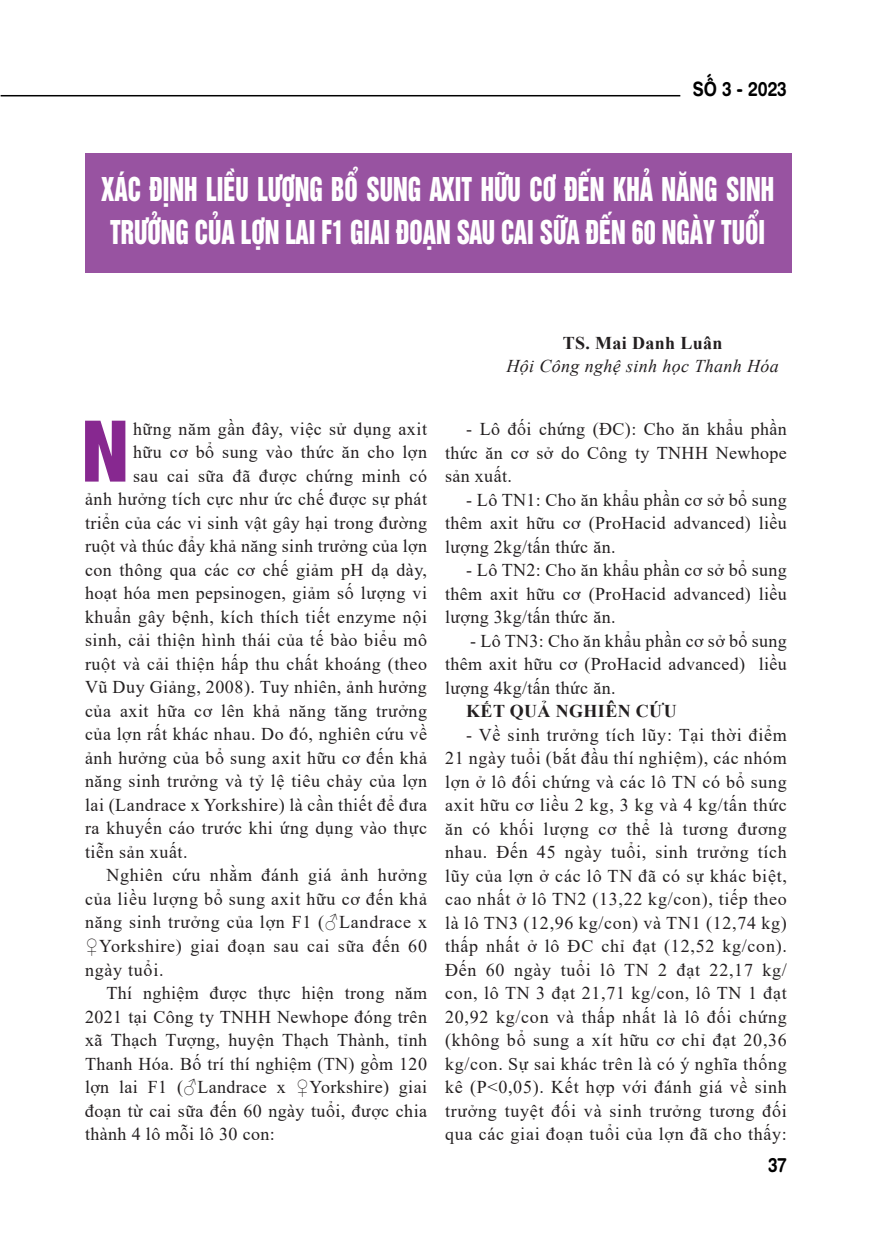
<style>
.page{position:relative;width:872px;height:1255px;background:#fff}
.page>*{position:absolute;margin:0;border:0;box-sizing:border-box;transform-origin:0 0}
.t1{font:76.2px "UTM Helvet Ins";color:#872890}
.t2{font:30px/43.5px "UTM Helvet Ins";color:#fff;text-align:center;scale:.8 1}
.t3{font:19.8px "UVF Helvetica Rounded LT Std Bd";color:#000;scale:.82 1}
.t4{font:18px/23.5px "Times New Roman";letter-spacing:.03em;color:#231f20;text-align:justify}
.t5{font:700 18px "Times New Roman";letter-spacing:.02em;color:#231f20}
.t6{font:italic 18px "Times New Roman";letter-spacing:.02em;color:#231f20}
</style>
<div class="page">
<hr style="left:1px;top:95px;width:679px;height:1px;background:#000">
<div style="left:85px;top:153px;width:706px;height:119px;background:#9853a1"></div>
<p class="t3" style="left:692px;top:73px;width:116px">SỐ 3 - 2023</p>
<p class="t2" style="left:101px;top:165px;width:843px">XÁC ĐỊNH LIỀU LƯỢNG BỔ SUNG AXIT HỮU CƠ ĐẾN KHẢ NĂNG SINH<br>TRƯỞNG CỦA LỢN LAI F1 GIAI ĐOẠN SAU CAI SỮA ĐẾN 60 NGÀY TUỔI</p>
<p class="t1" style="left:82px;top:389px;width:48px">N</p>
<p class="t4" style="left:133px;top:416px;width:295px">hững năm gần đây, việc sử dụng axit</p>
<p class="t4" style="left:133px;top:440px;width:295px">hữu cơ bổ sung vào thức ăn cho lợn</p>
<p class="t4" style="left:133px;top:463px;width:295px">sau cai sữa đã được chứng minh có</p>
<p class="t4" style="left:85px;top:486px;width:343px">ảnh hưởng tích cực như ức chế được sự phát</p>
<p class="t4" style="left:85px;top:510px;width:343px">triển của các vi sinh vật gây hại trong đường</p>
<p class="t4" style="left:85px;top:533px;width:343px">ruột và thúc đẩy khả năng sinh trưởng của lợn</p>
<p class="t4" style="left:85px;top:557px;width:343px">con thông qua các cơ chế giảm pH dạ dày,</p>
<p class="t4" style="left:85px;top:581px;width:343px">hoạt hóa men pepsinogen, giảm số lượng vi</p>
<p class="t4" style="left:85px;top:604px;width:343px">khuẩn gây bệnh, kích thích tiết enzyme nội</p>
<p class="t4" style="left:85px;top:628px;width:343px">sinh, cải thiện hình thái của tế bào biểu mô</p>
<p class="t4" style="left:85px;top:651px;width:343px">ruột và cải thiện hấp thu chất khoáng (theo</p>
<p class="t4" style="left:85px;top:675px;width:343px">Vũ Duy Giảng, 2008). Tuy nhiên, ảnh hưởng</p>
<p class="t4" style="left:85px;top:698px;width:343px">của axit hữa cơ lên khả năng tăng trưởng</p>
<p class="t4" style="left:85px;top:722px;width:343px">của lợn rất khác nhau. Do đó, nghiên cứu về</p>
<p class="t4" style="left:85px;top:745px;width:343px">ảnh hưởng của bổ sung axit hữu cơ đến khả</p>
<p class="t4" style="left:85px;top:769px;width:343px">năng sinh trưởng và tỷ lệ tiêu chảy của lợn</p>
<p class="t4" style="left:85px;top:792px;width:343px">lai (Landrace x Yorkshire) là cần thiết để đưa</p>
<p class="t4" style="left:85px;top:816px;width:343px">ra khuyến cáo trước khi ứng dụng vào thực</p>
<p class="t4" style="left:85px;top:839px;width:104px">tiễn sản xuất.</p>
<p class="t4" style="left:85px;top:863px;width:343px;text-indent:21px">Nghiên cứu nhằm đánh giá ảnh hưởng của liều lượng bổ sung axit hữu cơ đến khả năng sinh trưởng của lợn F1 (♂Landrace x ♀Yorkshire) giai đoạn sau cai sữa đến 60 ngày tuổi.</p>
<p class="t4" style="left:85px;top:980px;width:343px;text-indent:21px">Thí nghiệm được thực hiện trong năm 2021 tại Công ty TNHH Newhope đóng trên xã Thạch Tượng, huyện Thạch Thành, tỉnh Thanh Hóa. Bố trí thí nghiệm (TN) gồm 120 lợn lai F1 (♂Landrace x ♀Yorkshire) giai đoạn từ cai sữa đến 60 ngày tuổi, được chia thành 4 lô mỗi lô 30 con:</p>
<p class="t5" style="left:563px;top:330px;width:161px">TS. Mai Danh Luân</p>
<p class="t6" style="left:506px;top:353px;width:274px">Hội Công nghệ sinh học Thanh Hóa</p>
<p class="t4" style="left:445px;top:416px;width:343px;text-indent:21px">- Lô đối chứng (ĐC): Cho ăn khẩu phần thức ăn cơ sở do Công ty TNHH Newhope sản xuất.</p>
<p class="t4" style="left:445px;top:487px;width:343px;text-indent:21px">- Lô TN1: Cho ăn khẩu phần cơ sở bổ sung thêm axit hữu cơ (ProHacid advanced) liều lượng 2kg/tấn thức ăn.</p>
<p class="t4" style="left:445px;top:557px;width:343px;text-indent:21px">- Lô TN2: Cho ăn khẩu phần cơ sở bổ sung thêm axit hữu cơ (ProHacid advanced) liều lượng 3kg/tấn thức ăn.</p>
<p class="t4" style="left:445px;top:628px;width:343px;text-indent:25px">- Lô TN3: Cho ăn khẩu phần cơ sở bổ sung thêm axit hữu cơ (ProHacid advanced) liều lượng 4kg/tấn thức ăn.</p>
<p class="t5" style="left:466px;top:698px;width:212px">KẾT QUẢ NGHIÊN CỨU</p>
<p class="t4" style="left:445px;top:722px;width:343px;text-indent:21px">- Về sinh trưởng tích lũy: Tại thời điểm 21 ngày tuổi (bắt đầu thí nghiệm), các nhóm lợn ở lô đối chứng và các lô TN có bổ sung axit hữu cơ liều 2 kg, 3 kg và 4 kg/tấn thức ăn có khối lượng cơ thể là tương đương nhau. Đến 45 ngày tuổi, sinh trưởng tích lũy của lợn ở các lô TN đã có sự khác biệt, cao nhất ở lô TN2 (13,22 kg/con), tiếp theo là lô TN3 (12,96 kg/con) và TN1 (12,74 kg) thấp nhất ở lô ĐC chỉ đạt (12,52 kg/con).<br>Đến 60 ngày tuổi lô TN 2 đạt 22,17 kg/ con, lô TN 3 đạt 21,71 kg/con, lô TN 1 đạt 20,92 kg/con và thấp nhất là lô đối chứng (không bổ sung a xít hữu cơ chỉ đạt 20,36 kg/con. Sự sai khác trên là có ý nghĩa thống kê (P&lt;0,05). Kết hợp với đánh giá về sinh trưởng tuyệt đối và sinh trưởng tương đối qua các giai đoạn tuổi của lợn đã cho thấy:</p>
<p class="t3" style="left:768px;top:1148px;width:25px">37</p>
</div>
